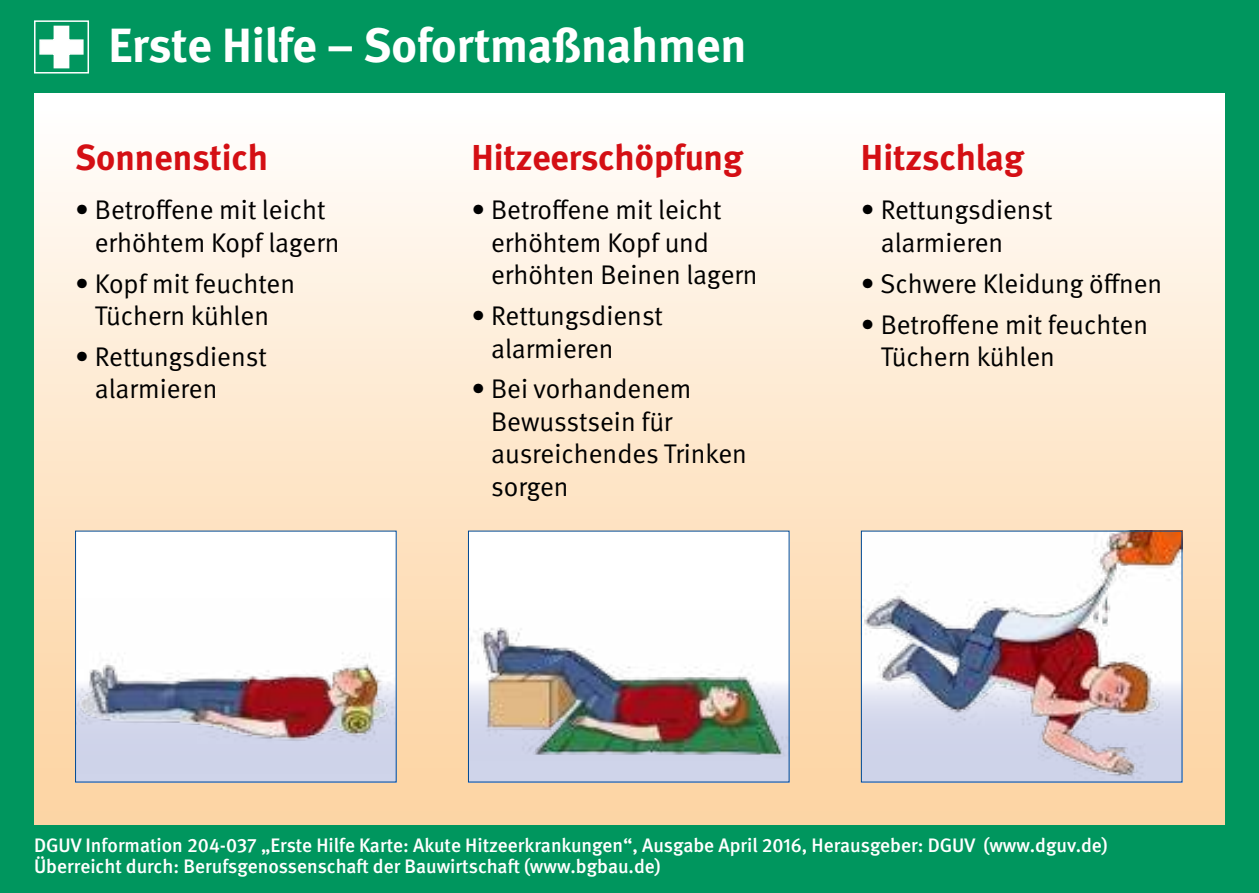
<style>
.page{position:relative;width:1259px;height:893px;background:#00965e}
.page>*{position:absolute;margin:0;border:0;box-sizing:border-box;transform-origin:0 0}
.t1{font:700 48px "DGUV Meta";color:#fff}
.t2{font:700 36px "DGUV Meta";color:#d40f14}
.t3{font:27px/32.4px "DGUV Meta";color:#000}
.t4{font:500 19.5px/21px "DGUV Meta";color:#fff}
</style>
<div class="page">
<div style="left:34px;top:20px;width:55px;height:54px;border:2px solid #fff"></div>
<svg style="left:39px;top:25px;width:45px;height:44px"></svg>
<div style="left:34px;top:94px;width:1191px;height:731px;background:linear-gradient(to bottom,#fffffc,#f5ce9f)"></div>
<div style="left:76px;top:531px;width:320px;height:251px;background:#fff"></div>
<img style="left:77px;top:653px;width:317px;height:120px">
<svg style="left:470px;top:533px;width:317px;height:247px;background:#f5f6fa"></svg>
<img style="left:470px;top:610px;width:317px;height:151px">
<img style="left:863px;top:533px;width:317px;height:247px">
<h1 class="t1" style="left:108px;top:26px;width:639px">Erste Hilfe – Sofortmaßnahmen</h1>
<h2 class="t2" style="left:75px;top:143px;width:194px">Sonnenstich</h2>
<p class="t3" style="left:95px;top:195px;width:246px;text-indent:-20px">• Betroffene mit leicht erhöhtem Kopf lagern</p>
<p class="t3" style="left:75px;top:268px;width:221px;text-align:center">• Kopf mit feuchten<br>Tüchern kühlen</p>
<p class="t3" style="left:95px;top:341px;width:173px;text-indent:-20px">• Rettungsdienst alarmieren</p>
<h2 class="t2" style="left:471px;top:143px;width:273px">Hitzeerschöpfung</h2>
<p class="t3" style="left:491px;top:195px;width:268px;text-indent:-20px">• Betroffene mit leicht erhöhtem Kopf und erhöhten Beinen lagern</p>
<p class="t3" style="left:491px;top:301px;width:173px;text-indent:-20px">• Rettungsdienst alarmieren</p>
<p class="t3" style="left:491px;top:374px;width:257px;text-indent:-20px">• Bei vorhandenem<br>Bewusstsein für ausreichendes Trinken sorgen</p>
<h2 class="t2" style="left:861px;top:143px;width:164px">Hitzschlag</h2>
<p class="t3" style="left:880px;top:195px;width:173px;text-indent:-20px">• Rettungsdienst alarmieren</p>
<p class="t3" style="left:861px;top:268px;width:303px">• Schwere Kleidung öffnen</p>
<p class="t3" style="left:880px;top:309px;width:269px;text-indent:-20px">• Betroffene mit feuchten<br>Tüchern kühlen</p>
<p class="t4" style="left:34px;top:836px;width:1075px">DGUV Information 204-037 „Erste Hilfe Karte: Akute Hitzeerkrankungen“, Ausgabe April 2016, Herausgeber: DGUV (www.dguv.de)<br>Überreicht durch: Berufsgenossenschaft der Bauwirtschaft (www.bgbau.de)</p>
</div>
